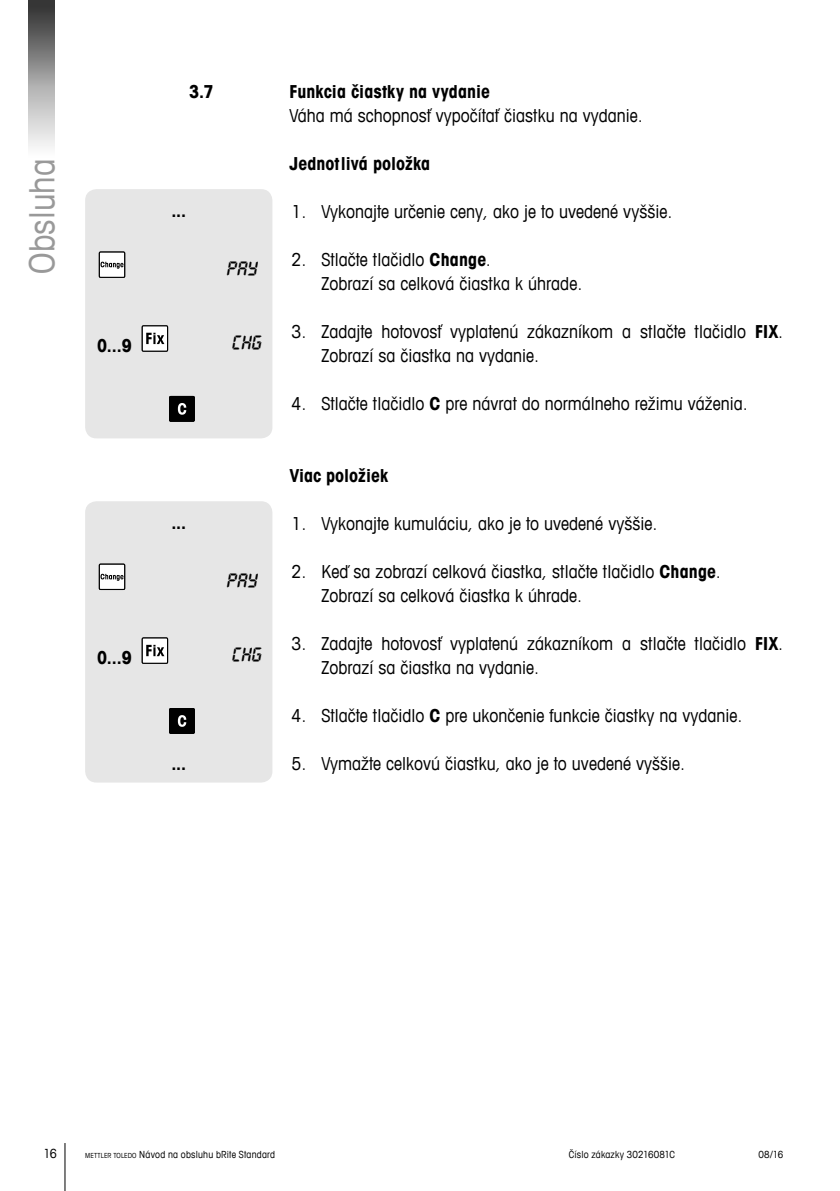
<style>
.page{position:relative;width:840px;height:1191px;background:#fff}
.page>*{position:absolute;margin:0;border:0;box-sizing:border-box;transform-origin:0 0}
.t1{font:condensed 35px "Avant Garde Com";color:#999}
.t2{font:condensed 18px/24px "Avant Garde Com";color:#000}
.t3{font:700 condensed 18px "Avant Garde Com";color:#000}
.t4{font:14px "Display";color:#000}
.t5{font:condensed 12.6px "Avant Garde Com";color:#000}
.t6{font:condensed 9.8px "Avant Garde Com";letter-spacing:.02em;color:#000}
.s1{font-weight:700}
.s2{font-size:7px}
</style>
<div class="page">
<hr style="left:65px;top:1143px;width:1px;height:48px;background:#000">
<img style="left:29px;top:0;width:25px;height:147px">
<div style="left:85px;top:189px;width:187px;height:249px;background:#e6e6e6;border-radius:11px"></div>
<div style="left:99px;top:252px;width:26px;height:25px;background:#fff"></div>
<div style="left:99px;top:251px;width:26px;height:27px;border:1px solid #000"></div>
<svg style="left:100px;top:262px;width:23px;height:7px"></svg>
<div style="left:142px;top:326px;width:25px;height:25px;background:#fff"></div>
<div style="left:142px;top:325px;width:26px;height:27px;border:1px solid #000"></div>
<svg style="left:146px;top:333px;width:18px;height:11px"></svg>
<div style="left:169px;top:396px;width:25px;height:25px;background:#000"></div>
<div style="left:169px;top:396px;width:26px;height:26px;border:1px solid #000"></div>
<svg style="left:178px;top:403px;width:8px;height:12px"></svg>
<div style="left:85px;top:501px;width:187px;height:281px;background:#e6e6e6;border-radius:11px"></div>
<div style="left:99px;top:564px;width:26px;height:25px;background:#fff"></div>
<div style="left:99px;top:563px;width:26px;height:27px;border:1px solid #000"></div>
<svg style="left:100px;top:574px;width:23px;height:7px"></svg>
<div style="left:142px;top:638px;width:25px;height:25px;background:#fff"></div>
<div style="left:142px;top:637px;width:26px;height:27px;border:1px solid #000"></div>
<svg style="left:146px;top:645px;width:18px;height:11px"></svg>
<div style="left:169px;top:708px;width:25px;height:25px;background:#000"></div>
<div style="left:169px;top:708px;width:26px;height:26px;border:1px solid #000"></div>
<svg style="left:178px;top:715px;width:8px;height:12px"></svg>
<h1 class="t1" style="left:20px;top:273px;width:116px;rotate:-90deg">Obsluha</h1>
<p class="t3" style="left:189px;top:80px;width:26px">3.7</p>
<p class="t3" style="left:289px;top:80px;width:202px">Funkcia čiastky na vydanie</p>
<p class="t2" style="left:289px;top:103px;width:354px">Váha má schopnosť vypočítať čiastku na vydanie.</p>
<p class="t3" style="left:289px;top:152px;width:142px">Jednotlivá položka</p>
<p class="t2" style="left:291px;top:199px;width:382px">1. Vykonajte určenie ceny, ako je to uvedené vyššie.</p>
<p class="t2" style="left:321px;top:247px;width:262px;text-indent:-30px">2. Stlačte tlačidlo <span class="s1">Change</span>.<br>Zobrazí sa celková čiastka k úhrade.</p>
<p class="t2" style="left:321px;top:319px;width:463px;text-indent:-30px">3. Zadajte hotovosť vyplatenú zákazníkom a stlačte tlačidlo <span class="s1">FIX</span>.<br>Zobrazí sa čiastka na vydanie.</p>
<p class="t2" style="left:291px;top:391px;width:458px">4. Stlačte tlačidlo <span class="s1">C</span> pre návrat do normálneho režimu váženia.</p>
<p class="t3" style="left:171px;top:198px;width:16px">...</p>
<p class="t4" style="left:227px;top:261px;width:32px">PAY</p>
<p class="t3" style="left:97px;top:334px;width:36px">0...9</p>
<p class="t4" style="left:232px;top:334px;width:31px">CHG</p>
<p class="t3" style="left:171px;top:510px;width:16px">...</p>
<p class="t4" style="left:227px;top:573px;width:32px">PAY</p>
<p class="t3" style="left:97px;top:646px;width:36px">0...9</p>
<p class="t4" style="left:232px;top:646px;width:31px">CHG</p>
<p class="t3" style="left:171px;top:752px;width:16px">...</p>
<p class="t3" style="left:289px;top:464px;width:100px">Viac položiek</p>
<p class="t2" style="left:291px;top:511px;width:367px">1. Vykonajte kumuláciu, ako je to uvedené vyššie.</p>
<p class="t2" style="left:321px;top:559px;width:400px;text-indent:-30px">2. Keď sa zobrazí celková čiastka, stlačte tlačidlo <span class="s1">Change</span>.<br>Zobrazí sa celková čiastka k úhrade.</p>
<p class="t2" style="left:321px;top:631px;width:463px;text-indent:-30px">3. Zadajte hotovosť vyplatenú zákazníkom a stlačte tlačidlo <span class="s1">FIX</span>.<br>Zobrazí sa čiastka na vydanie.</p>
<p class="t2" style="left:291px;top:703px;width:452px">4. Stlačte tlačidlo <span class="s1">C</span> pre ukončenie funkcie čiastky na vydanie.</p>
<p class="t2" style="left:291px;top:751px;width:395px">5. Vymažte celkovú čiastku, ako je to uvedené vyššie.</p>
<p class="t5" style="left:43px;top:1145px;width:15px">16</p>
<p class="t6" style="left:758px;top:1148px;width:26px">08/16</p>
<p class="t6" style="left:85px;top:1148px;width:191px"><span class="s2">METTLER TOLEDO</span> Návod na obsluhu bRite Standard</p>
<p class="t6" style="left:568px;top:1148px;width:108px">Číslo zákazky 30216081C</p>
</div>
